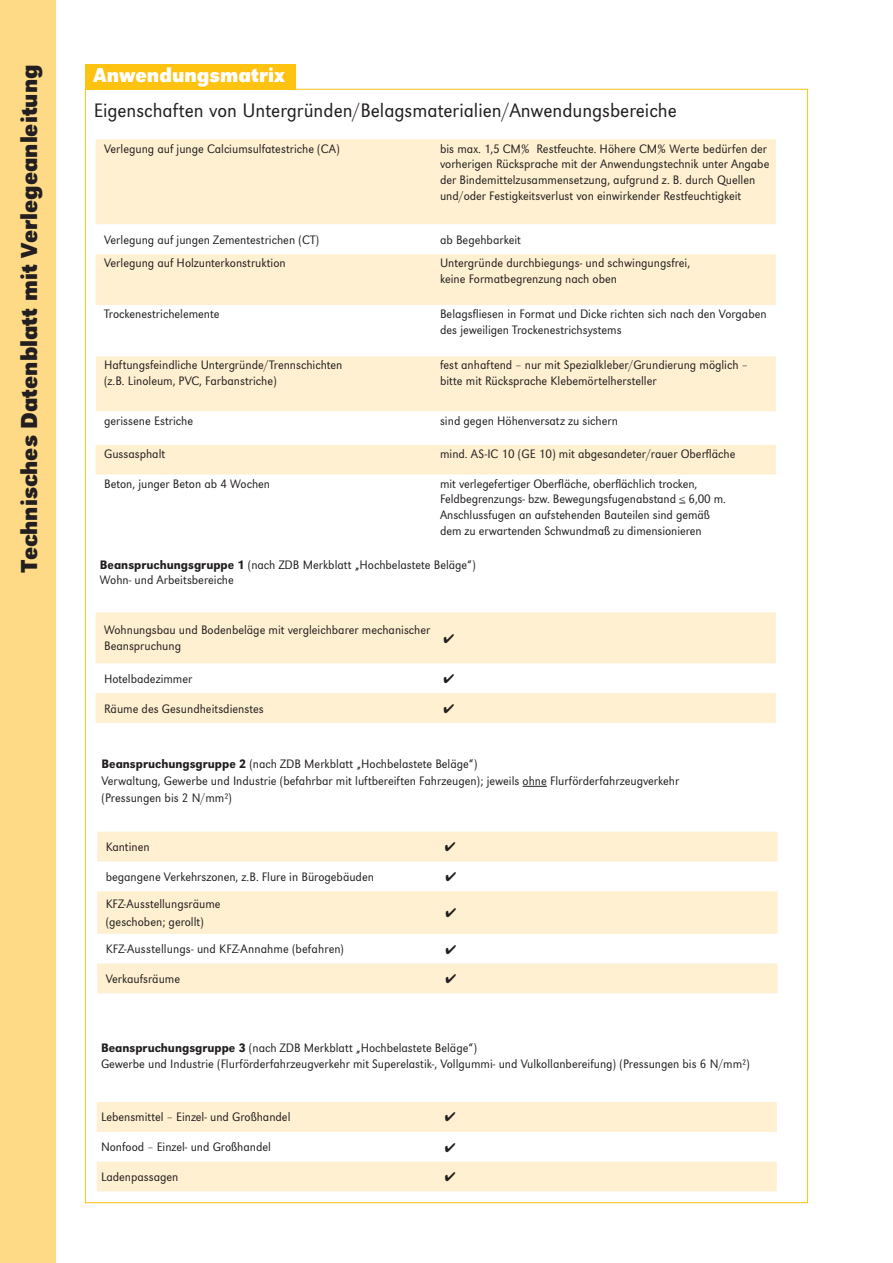
<style>
.page{position:relative;width:893px;height:1263px;background:#fff}
.page>*{position:absolute;margin:0;border:0;box-sizing:border-box;transform-origin:0 0}
.t1{font:700 24px "URW Grotesk Nar";color:#231f20}
.t2{font:700 21px "URW Grotesk Nar";color:#fff}
.t3{font:300 20.25px "URW Grotesk Nar";color:#231f20}
.t4{font:300 12.75px/15.8px "URW Grotesk Nar";color:#231f20}
.s1{font-weight:500}
</style>
<div class="page">
<div style="left:0;top:0;width:55px;height:1263px;background:#feda87"></div>
<div style="left:85px;top:64px;width:211px;height:25px;background:#fec210"></div>
<div style="left:96px;top:139px;width:680px;height:335px;background:#fef0d0"></div>
<svg style="left:96px;top:224px;width:680px;height:221px"></svg>
<svg style="left:96px;top:612px;width:680px;height:111px;fill:#fef0d0"></svg>
<svg style="left:97px;top:832px;width:681px;height:161px;fill:#fef0d0"></svg>
<svg style="left:523px;top:786px;width:24px;height:1px"></svg>
<svg style="left:97px;top:1102px;width:680px;height:89px;fill:#fef0d0"></svg>
<svg style="left:444px;top:634px;width:10px;height:9px"></svg>
<svg style="left:444px;top:674px;width:10px;height:9px"></svg>
<svg style="left:444px;top:704px;width:10px;height:9px"></svg>
<svg style="left:445px;top:842px;width:10px;height:9px"></svg>
<svg style="left:446px;top:872px;width:10px;height:9px"></svg>
<svg style="left:446px;top:908px;width:10px;height:9px"></svg>
<svg style="left:446px;top:944px;width:10px;height:10px"></svg>
<svg style="left:446px;top:974px;width:10px;height:9px"></svg>
<svg style="left:445px;top:1112px;width:10px;height:9px"></svg>
<svg style="left:445px;top:1143px;width:10px;height:9px"></svg>
<svg style="left:445px;top:1172px;width:10px;height:9px"></svg>
<p class="t1" style="left:15px;top:572px;width:509px;rotate:-90deg">Technisches Datenblatt mit Verlegeanleitung</p>
<p class="t2" style="left:94px;top:63px;width:193px">Anwendungsmatrix</p>
<p class="t3" style="left:94px;top:98px;width:584px">Eigenschaften von Untergründen/Belagsmaterialien/Anwendungsbereiche</p>
<p class="t4" style="left:104px;top:140px;width:237px">Verlegung auf junge Calciumsulfatestriche (CA)</p>
<p class="t4" style="left:440px;top:140px;width:331px">bis max. 1,5 CM% Restfeuchte. Höhere CM% Werte bedürfen der vorherigen Rücksprache mit der Anwendungstechnik unter Angabe der Bindemittelzusammensetzung, aufgrund z. B. durch Quellen und/oder Festigkeitsverlust von einwirkender Restfeuchtigkeit</p>
<p class="t4" style="left:104px;top:232px;width:217px">Verlegung auf jungen Zementestrichen (CT)</p>
<p class="t4" style="left:440px;top:232px;width:82px">ab Begehbarkeit</p>
<p class="t4" style="left:104px;top:255px;width:183px">Verlegung auf Holzunterkonstruktion</p>
<p class="t4" style="left:440px;top:255px;width:252px">Untergründe durchbiegungs- und schwingungsfrei, keine Formatbegrenzung nach oben</p>
<p class="t4" style="left:104px;top:306px;width:117px">Trockenestrichelemente</p>
<p class="t4" style="left:440px;top:306px;width:328px">Belagsfliesen in Format und Dicke richten sich nach den Vorgaben des jeweiligen Trockenestrichsystems</p>
<p class="t4" style="left:104px;top:357px;width:240px">Haftungsfeindliche Untergründe/Trennschichten (z.B. Linoleum, PVC, Farbanstriche)</p>
<p class="t4" style="left:440px;top:357px;width:309px">fest anhaftend – nur mit Spezialkleber/Grundierung möglich – bitte mit Rücksprache Klebemörtelhersteller</p>
<p class="t4" style="left:104px;top:412px;width:91px">gerissene Estriche</p>
<p class="t4" style="left:440px;top:412px;width:179px">sind gegen Höhenversatz zu sichern</p>
<p class="t4" style="left:104px;top:446px;width:63px">Gussasphalt</p>
<p class="t4" style="left:440px;top:446px;width:297px">mind. AS-IC 10 (GE 10) mit abgesandeter/rauer Oberfläche</p>
<p class="t4" style="left:104px;top:475px;width:168px">Beton, junger Beton ab 4 Wochen</p>
<p class="t4" style="left:440px;top:475px;width:287px">mit verlegefertiger Oberfläche, oberflächlich trocken, Feldbegrenzungs- bzw. Bewegungsfugenabstand &lt; 6,00 m.<br>Anschlussfugen an aufstehenden Bauteilen sind gemäß dem zu erwartenden Schwundmaß zu dimensionieren</p>
<p class="t4" style="left:100px;top:556px;width:377px"><span class="s1">Beanspruchungsgruppe 1</span> (nach ZDB Merkblatt „Hochbelastete Beläge“)</p>
<p class="t4" style="left:100px;top:572px;width:136px">Wohn- und Arbeitsbereiche</p>
<p class="t4" style="left:104px;top:622px;width:328px">Wohnungsbau und Bodenbeläge mit vergleichbarer mechanischer<br>Beanspruchung</p>
<p class="t4" style="left:104px;top:670px;width:90px">Hotelbadezimmer</p>
<p class="t4" style="left:104px;top:700px;width:161px">Räume des Gesundheitsdienstes</p>
<p class="t4" style="left:101px;top:756px;width:377px"><span class="s1">Beanspruchungsgruppe 2</span> (nach ZDB Merkblatt „Hochbelastete Beläge“)</p>
<p class="t4" style="left:101px;top:772px;width:579px;line-height:17.2px">Verwaltung, Gewerbe und Industrie (befahrbar mit luftbereiften Fahrzeugen); jeweils ohne Flurförderfahrzeugverkehr (Pressungen bis 2 N/mm²)</p>
<p class="t4" style="left:106px;top:839px;width:45px">Kantinen</p>
<p class="t4" style="left:106px;top:869px;width:270px">begangene Verkehrszonen, z.B. Flure in Bürogebäuden</p>
<p class="t4" style="left:106px;top:895px;width:116px;line-height:17.2px">KFZ-Ausstellungsräume (geschoben; gerollt)</p>
<p class="t4" style="left:106px;top:941px;width:240px">KFZ-Ausstellungs- und KFZ-Annahme (befahren)</p>
<p class="t4" style="left:106px;top:971px;width:76px">Verkaufsräume</p>
<p class="t4" style="left:101px;top:1040px;width:377px"><span class="s1">Beanspruchungsgruppe 3</span> (nach ZDB Merkblatt „Hochbelastete Beläge“)</p>
<p class="t4" style="left:101px;top:1055px;width:650px">Gewerbe und Industrie (Flurförderfahrzeugverkehr mit Superelastik-, Vollgummi- und Vulkollanbereifung) (Pressungen bis 6 N/mm²)</p>
<p class="t4" style="left:101px;top:1109px;width:191px">Lebensmittel – Einzel- und Großhandel</p>
<p class="t4" style="left:101px;top:1139px;width:171px">Nonfood – Einzel- und Großhandel</p>
<p class="t4" style="left:101px;top:1169px;width:79px">Ladenpassagen</p>
</div>
